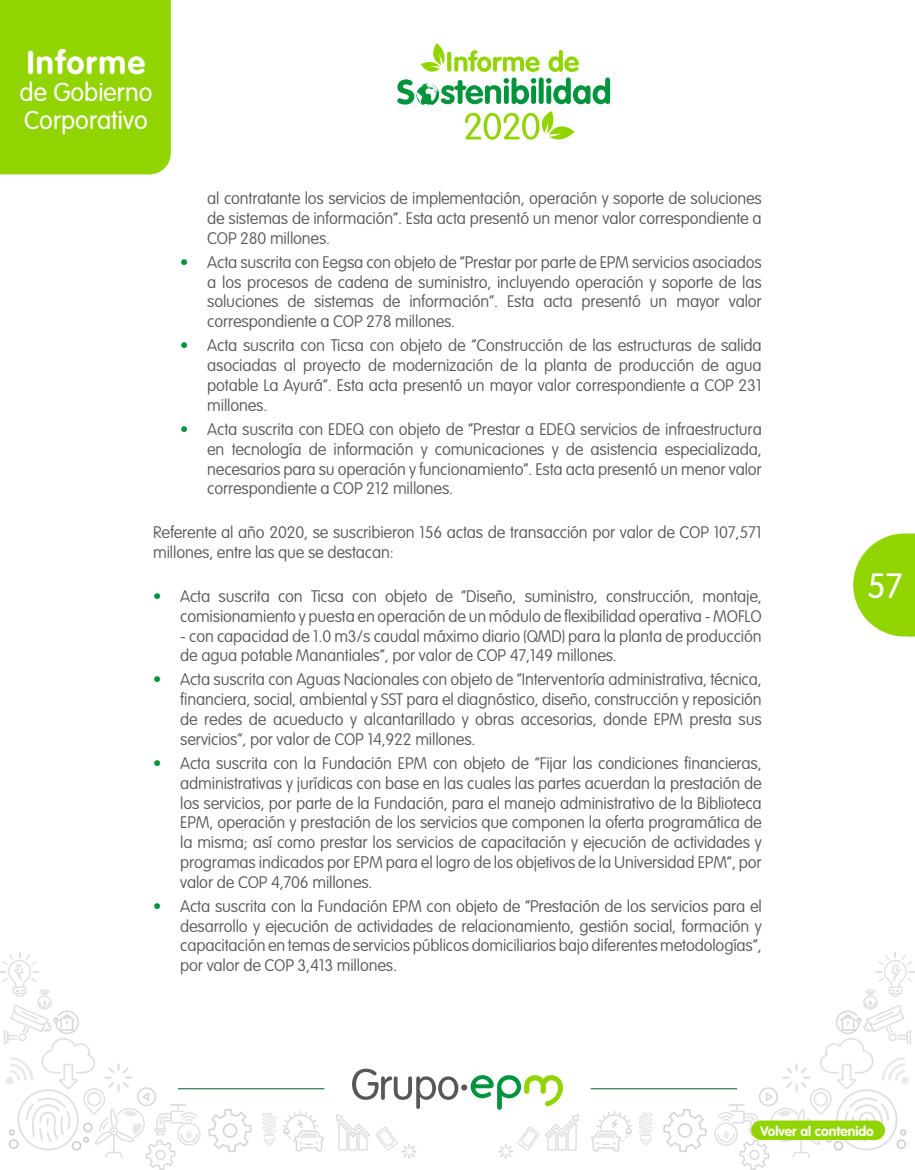
<style>
.page{position:relative;width:915px;height:1170px;background:#fff}
.page>*{position:absolute;margin:0;border:0;box-sizing:border-box;transform-origin:0 0}
.t1{font:300 34.5px "VAG Rounded Std";color:#fff}
.t2{font:700 32.55px "VAG Rounded Std";letter-spacing:.04em;color:#fff}
.t3{font:300 25.5px/27px "VAG Rounded Std";color:#fff}
.t4{font:100 16.5px/19.8px "VAG Rounded Std";letter-spacing:-.01em;color:#575757;text-align:justify}
.t5{font:700 13.65px "VAG Rounded Std";color:#fff}
.s1{color:#00943c}
</style>
<div class="page">
<svg style="left:591px;top:1111px;width:41px;height:40px"></svg>
<div style="left:714px;top:1122px;width:23px;height:23px;border:2px solid #9b9a9a;border-radius:50%"></div>
<svg style="left:663px;top:1109px;width:43px;height:43px"></svg>
<svg style="left:639px;top:1113px;width:13px;height:32px"></svg>
<svg style="left:716px;top:952px;width:198px;height:217px"></svg>
<svg style="left:282px;top:1111px;width:41px;height:40px"></svg>
<div style="left:177px;top:1122px;width:23px;height:23px;border:2px solid #9b9a9a;border-radius:50%"></div>
<svg style="left:208px;top:1109px;width:44px;height:43px"></svg>
<svg style="left:262px;top:1113px;width:14px;height:32px"></svg>
<svg style="left:0;top:952px;width:199px;height:217px"></svg>
<div style="left:0;top:0;width:171px;height:174px;background:#91d400"></div>
<svg style="left:397px;top:43px;width:213px;height:97px"></svg>
<svg style="left:336px;top:1068px;width:243px;height:90px"></svg>
<hr style="left:590px;top:1088px;width:146px;height:1px;background:#00572e">
<hr style="left:178px;top:1088px;width:146px;height:1px;background:#00572e">
<div style="left:750px;top:1120px;width:134px;height:19px;background:#91d400;border-radius:10px"></div>
<svg style="left:853px;top:533px;width:61px;height:104px"></svg>
<h2 class="t2" style="left:27px;top:44px;width:120px">Informe</h2>
<h3 class="t3" style="left:19px;top:80px;width:134px">de Gobierno<br>Corporativo</h3>
<p class="t4" style="left:207px;top:189px;width:556px">al contratante los servicios de implementación, operación y soporte de soluciones de sistemas de información”. Esta acta presentó un menor valor correspondiente a COP 280 millones.</p>
<p class="t4" style="left:207px;top:253px;width:556px;text-indent:-27px"><span class="s1">•</span> Acta suscrita con Eegsa con objeto de “Prestar por parte de EPM servicios asociados a los procesos de cadena de suministro, incluyendo operación y soporte de las soluciones de sistemas de información”. Esta acta presentó un mayor valor correspondiente a COP 278 millones.</p>
<p class="t4" style="left:207px;top:336px;width:556px;text-indent:-27px"><span class="s1">•</span> Acta suscrita con Ticsa con objeto de “Construcción de las estructuras de salida asociadas al proyecto de modernización de la planta de producción de agua potable La Ayurá”. Esta acta presentó un mayor valor correspondiente a COP 231 millones.</p>
<p class="t4" style="left:207px;top:419px;width:556px;text-indent:-27px"><span class="s1">•</span> Acta suscrita con EDEQ con objeto de “Prestar a EDEQ servicios de infraestructura en tecnología de información y comunicaciones y de asistencia especializada, necesarios para su operación y funcionamiento”. Esta acta presentó un menor valor correspondiente a COP 212 millones.</p>
<p class="t4" style="left:153px;top:523px;width:609px">Referente al año 2020, se suscribieron 156 actas de transacción por valor de COP 107,571 millones, entre las que se destacan:</p>
<p class="t4" style="left:153px;top:586px;width:610px;text-align:right"><span class="s1">•</span> Acta suscrita con Ticsa con objeto de “Diseño, suministro, construcción, montaje, comisionamiento y puesta en operación de un módulo de flexibilidad operativa - MOFLO</p>
<p class="t4" style="left:180px;top:626px;width:582px">- con capacidad de 1.0 m3/s caudal máximo diario (QMD) para la planta de producción de agua potable Manantiales”, por valor de COP 47,149 millones.</p>
<p class="t4" style="left:180px;top:670px;width:583px;text-indent:-27px"><span class="s1">•</span> Acta suscrita con Aguas Nacionales con objeto de “Interventoría administrativa, técnica, financiera, social, ambiental y SST para el diagnóstico, diseño, construcción y reposición de redes de acueducto y alcantarillado y obras accesorias, donde EPM presta sus servicios”, por valor de COP 14,922 millones.</p>
<p class="t4" style="left:180px;top:753px;width:583px;text-indent:-27px"><span class="s1">•</span> Acta suscrita con la Fundación EPM con objeto de “Fijar las condiciones financieras, administrativas y jurídicas con base en las cuales las partes acuerdan la prestación de los servicios, por parte de la Fundación, para el manejo administrativo de la Biblioteca EPM, operación y prestación de los servicios que componen la oferta programática de la misma; así como prestar los servicios de capacitación y ejecución de actividades y programas indicados por EPM para el logro de los objetivos de la Universidad EPM”, por valor de COP 4,706 millones.</p>
<p class="t4" style="left:180px;top:896px;width:583px;text-indent:-27px"><span class="s1">•</span> Acta suscrita con la Fundación EPM con objeto de “Prestación de los servicios para el desarrollo y ejecución de actividades de relacionamiento, gestión social, formación y capacitación en temas de servicios públicos domiciliarios bajo diferentes metodologías”, por valor de COP 3,413 millones.</p>
<h1 class="t1" style="left:866px;top:566px;width:37px">57</h1>
<p class="t5" style="left:760px;top:1122px;width:115px">Volver al contenido</p>
</div>
